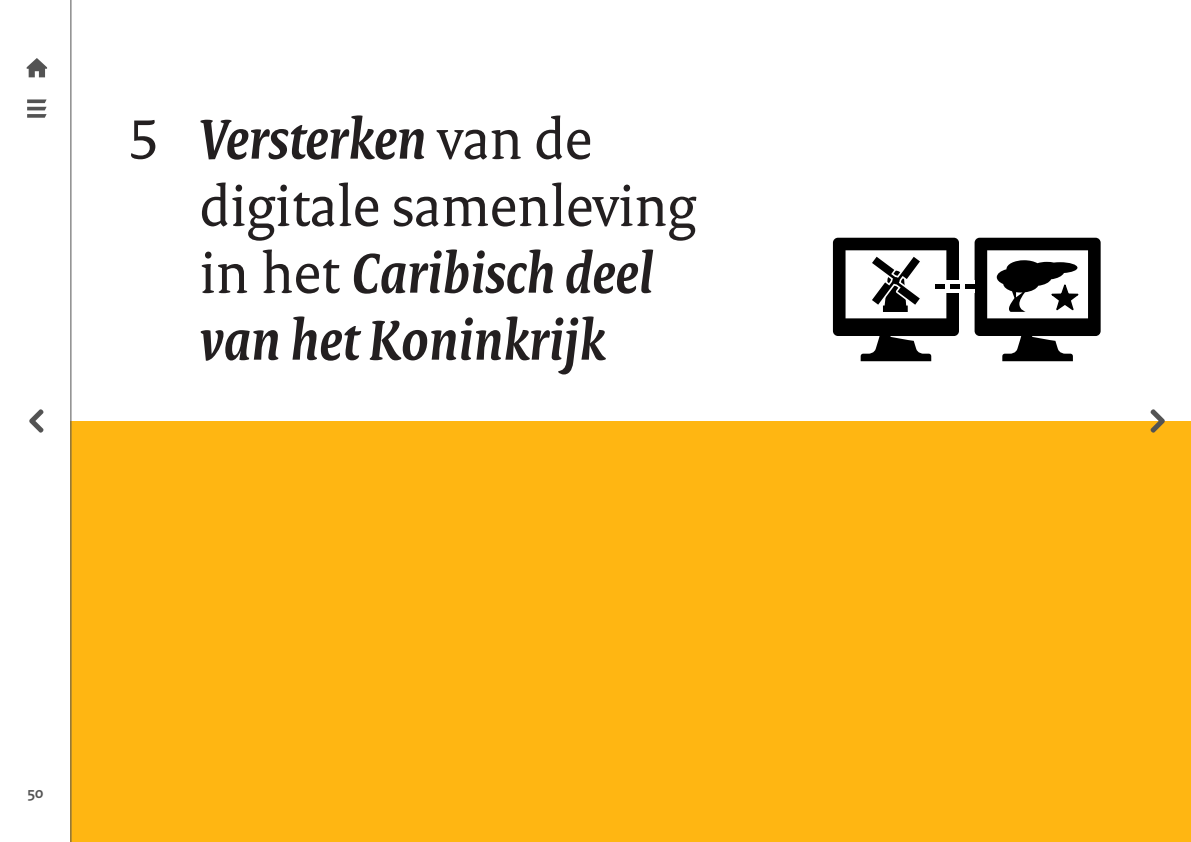
<style>
.page{position:relative;width:1191px;height:842px;background:#fff}
.page>*{position:absolute;margin:0;border:0;box-sizing:border-box;transform-origin:0 0}
.H2-Deel{font:italic 700 60px "Rijksoverheid Serif";color:#231f20}
.H2-Deel-2{font:60px "Rijksoverheid Serif";color:#231f20}
.t1{font:700 16px "Rijksoverheid Sans Heading";color:#535353}
.s1{font-weight:400;font-style:normal}
</style>
<div class="page">
<div style="left:71px;top:421px;width:1120px;height:421px;background:#ffb612"></div>
<svg style="left:974px;top:238px;width:126px;height:123px"></svg>
<svg style="left:833px;top:238px;width:126px;height:123px"></svg>
<div style="left:892px;top:277px;width:7px;height:7px;background:#000;border-radius:50%"></div>
<div style="left:923px;top:280px;width:51px;height:12px;background:#fff"></div>
<div style="left:935px;top:284px;width:9px;height:5px;background:#000"></div>
<div style="left:950px;top:284px;width:10px;height:5px;background:#000"></div>
<div style="left:965px;top:284px;width:10px;height:5px;background:#000"></div>
<svg style="left:27px;top:99px;width:20px;height:19px"></svg>
<svg style="left:1150px;top:409px;width:15px;height:24px"></svg>
<svg style="left:29px;top:409px;width:15px;height:24px"></svg>
<svg style="left:27px;top:58px;width:20px;height:19px"></svg>
<hr style="left:71px;top:0;width:1px;height:842px;background:#535353">
<h2 class="H2-Deel" style="left:128px;top:103px;width:466px"><span class="s1">5</span> Versterken <span class="s1">van de</span></h2>
<h2 class="H2-Deel-2" style="left:200px;top:170px;width:498px">digitale samenleving</h2>
<h2 class="H2-Deel" style="left:200px;top:237px;width:455px"><span class="s1">in het</span> Caribisch deel</h2>
<h2 class="H2-Deel" style="left:200px;top:304px;width:406px">van het Koninkrijk</h2>
<p class="t1" style="left:27px;top:784px;width:18px">50</p>
</div>
